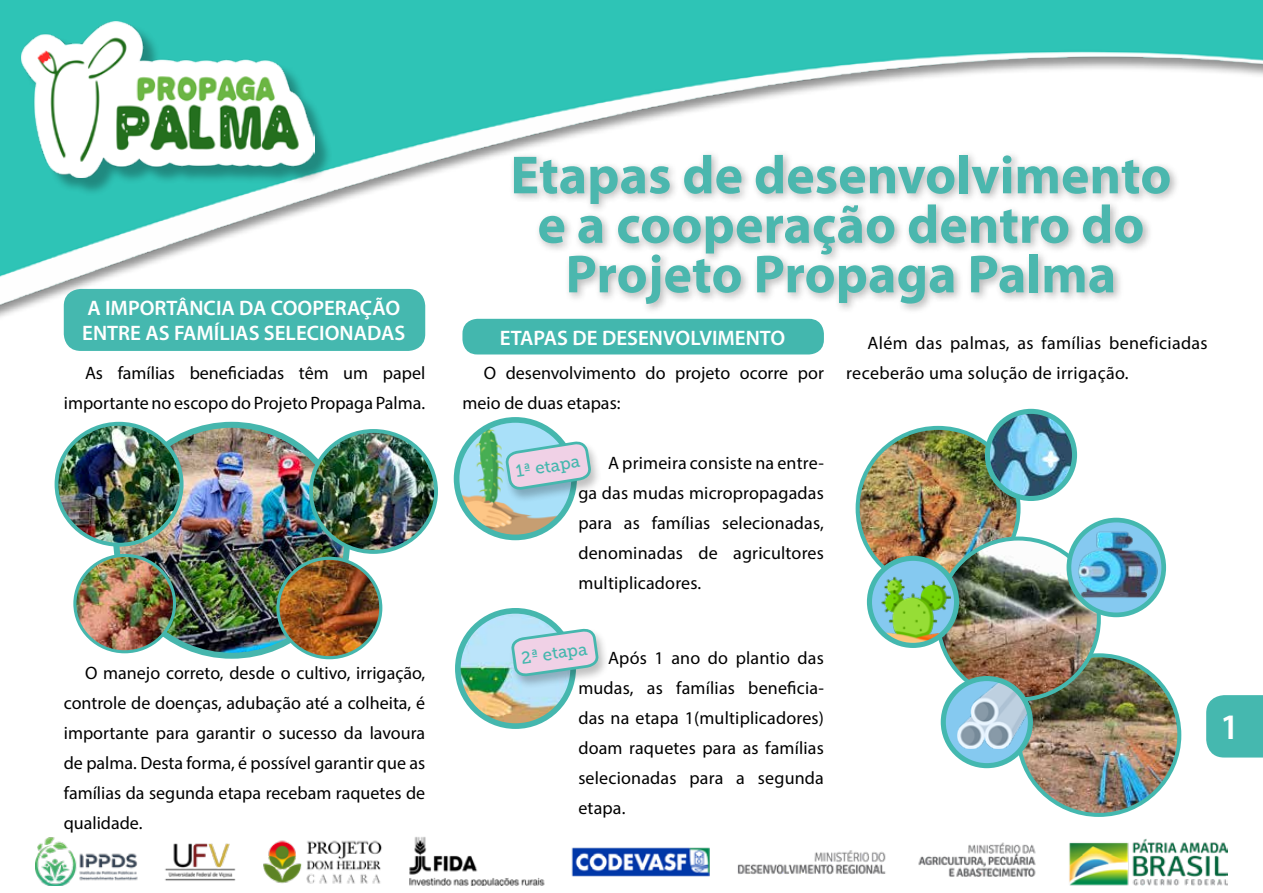
<style>
.page{position:relative;width:1263px;height:893px;background:#fff}
.page>*{position:absolute;margin:0;border:0;box-sizing:border-box;transform-origin:0 0}
.t1{font:700 54px/49.5px "Myriad Pro";color:#4bb7ae;text-align:center}
.t2{font:600 36px "Myriad Pro";color:#fff}
.t3{font:600 21px/25.2px "Myriad Pro";color:#fff}
.t4{font:18px/30px "Myriad Pro";color:#000;text-align:justify}
.t5{font:18px/30px "Myriad Pro";letter-spacing:.02em;color:#000}
.t6{font:16.95px "Museo Slab 500";color:#45b7ae}
</style>
<div class="page">
<div style="left:1206px;top:695px;width:57px;height:62px;background:#45b8af"></div>
<img style="left:0;top:0;width:1263px;height:312px">
<div style="left:24px;top:24px;width:309px;height:172px;background:#000;opacity:.3"></div>
<img style="left:21px;top:21px;width:294px;height:157px">
<div style="left:509px;top:150px;width:671px;height:165px;background:#000;opacity:.3"></div>
<div style="left:64px;top:289px;width:361px;height:62px;background:#45b8af;border-radius:17px"></div>
<div style="left:462px;top:319px;width:362px;height:35px;background:#43b7ae;border-radius:15px"></div>
<img style="left:36px;top:837px;width:1191px;height:48px">
<img style="left:116px;top:425px;width:231px;height:231px;border-radius:113px">
<img style="left:57px;top:424px;width:125px;height:121px">
<div style="left:55px;top:422px;width:129px;height:125px;border:4px solid #45b7ae;border-radius:50%"></div>
<img style="left:76px;top:555px;width:99px;height:97px">
<div style="left:73px;top:554px;width:103px;height:99px;border:3px solid #45b7ae;border-radius:50%"></div>
<img style="left:311px;top:432px;width:124px;height:120px">
<div style="left:309px;top:429px;width:129px;height:125px;border:4px solid #45b7ae;border-radius:50%"></div>
<img style="left:278px;top:558px;width:103px;height:100px">
<div style="left:276px;top:557px;width:106px;height:102px;border:3px solid #45b7ae;border-radius:50%"></div>
<img style="left:457px;top:420px;width:117px;height:117px;border-radius:59px">
<div style="left:454px;top:417px;width:123px;height:123px;border:6px solid #45b7ae;border-radius:50%"></div>
<div style="left:503px;top:441px;width:99px;height:63px;background:#000;opacity:.25"></div>
<svg style="left:506px;top:441px;width:85px;height:49px;background:#c5cddc"></svg>
<img style="left:458px;top:611px;width:115px;height:115px;border-radius:58px">
<div style="left:455px;top:608px;width:121px;height:121px;border:6px solid #45b7ae;border-radius:50%"></div>
<div style="left:509px;top:628px;width:101px;height:62px;background:#000;opacity:.25"></div>
<svg style="left:512px;top:608px;width:86px;height:98px"></svg>
<img style="left:858px;top:428px;width:160px;height:161px;border-radius:80px">
<img style="left:1018px;top:657px;width:160px;height:158px">
<div style="left:1016px;top:653px;width:165px;height:164px;border:4px solid #44b8af;border-radius:50%"></div>
<img style="left:938px;top:538px;width:161px;height:161px;border-radius:80px">
<img style="left:987px;top:411px;width:87px;height:87px;border-radius:44px">
<div style="left:985px;top:409px;width:92px;height:92px;border:5px solid #44b8af;border-radius:50%"></div>
<svg style="left:943px;top:678px;width:87px;height:88px"></svg>
<img style="left:957px;top:678px;width:73px;height:71px">
<div style="left:941px;top:676px;width:92px;height:92px;border:5px solid #44b8af;border-radius:50%"></div>
<svg style="left:869px;top:558px;width:87px;height:87px"></svg>
<img style="left:875px;top:572px;width:76px;height:73px">
<div style="left:867px;top:556px;width:92px;height:92px;border:5px solid #44b8af;border-radius:50%"></div>
<svg style="left:1069px;top:520px;width:95px;height:95px"></svg>
<img style="left:1077px;top:523px;width:82px;height:83px">
<div style="left:1066px;top:518px;width:100px;height:99px;border:5px solid #44b8af;border-radius:50%"></div>
<p class="t3" style="left:82px;top:295px;width:325px">A IMPORTÂNCIA DA COOPERAÇÃO<br>ENTRE AS FAMÍLIAS SELECIONADAS</p>
<p class="t4" style="left:64px;top:357px;width:363px;text-align:right">As famílias beneficiadas têm um papel importante no escopo do Projeto Propaga Palma.</p>
<p class="t4" style="left:64px;top:657px;width:363px;text-indent:21px">O manejo correto, desde o cultivo, irrigação, controle de doenças, adubação até a colheita, é importante para garantir o sucesso da lavoura de palma. Desta forma, é possível garantir que as famílias da segunda etapa recebam raquetes de qualidade.</p>
<h1 class="t1" style="left:510px;top:149px;width:663px">Etapas de desenvolvimento e a cooperação dentro do<br>Projeto Propaga Palma</h1>
<p class="t3" style="left:500px;top:324px;width:287px">ETAPAS DE DESENVOLVIMENTO</p>
<p class="t4" style="left:462px;top:357px;width:363px;text-indent:21px">O desenvolvimento do projeto ocorre por meio de duas etapas:</p>
<p class="t4" style="left:578px;top:447px;width:247px;text-indent:30px">A primeira consiste na entre&shy;ga das mudas micropropagadas para as famílias selecionadas, denominadas de agricultores multiplicadores.</p>
<p class="t6" style="left:514px;top:462px;width:66px;rotate:-9deg">1ª etapa</p>
<p class="t5" style="left:846px;top:328px;width:363px;text-indent:21px">Além das palmas, as famílias beneficiadas receberão uma solução de irrigação.</p>
<p class="t6" style="left:520px;top:648px;width:68px;rotate:-8deg">2ª etapa</p>
<p class="t4" style="left:578px;top:643px;width:247px;text-indent:30px">Após 1 ano do plantio das mudas, as famílias beneficia&shy;das na etapa 1(multiplicadores) doam raquetes para as famílias selecionadas para a segunda etapa.</p>
<h2 class="t2" style="left:1220px;top:704px;width:21px">1</h2>
</div>
